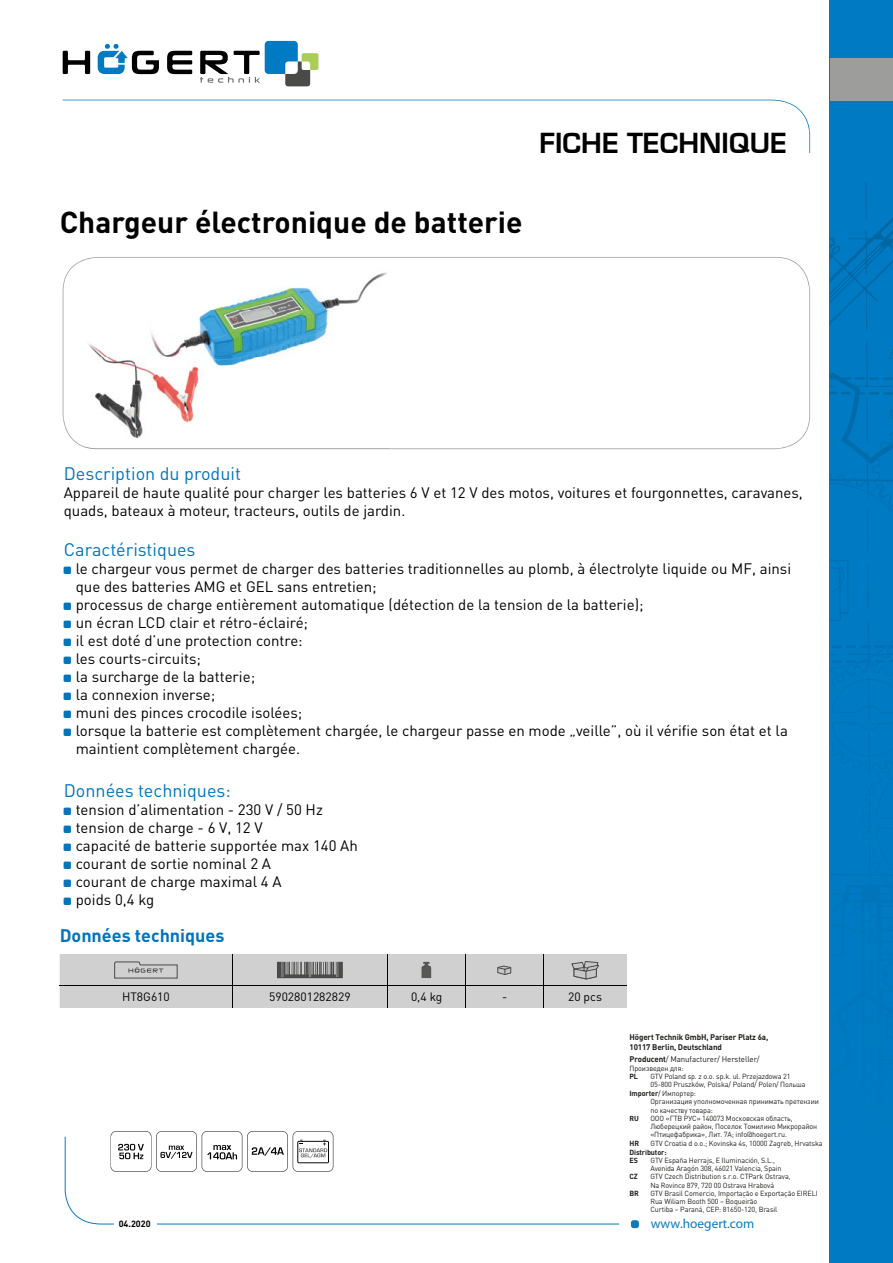
<style>
.page{position:relative;width:893px;height:1263px;background:#fff}
.page>*{position:absolute;margin:0;border:0;box-sizing:border-box;transform-origin:0 0}
.t1{font:700 30px "DIN Pro";color:#000}
.t2{font:700 27px "Euromode";color:#000}
.t3{font:18px "DIN Pro";color:#0074bc}
.t4{font:700 18px "DIN Pro";color:#0074bc}
.t5{font:15px/18px "DIN Pro";color:#000}
.t6{font:13.5px "Myriad Pro";color:#007ac2}
.t7{font:13.35px "Myriad Pro";color:#0b7abf}
.t8{font:12px "DIN Pro";color:#000}
.t9{font:9px/10.8px "DIN Pro";color:#000}
.t10{font:700 9px "DIN Pro";color:#000}
.t11{font:8.85px "DIN Pro";color:#010202}
.t12{font:700 8.1px/9.6px "DIN Pro";letter-spacing:-.015em;color:#201e1b}
.t13{font:8.1px "DIN Pro";letter-spacing:-.015em;color:#201e1b}
.t14{font:7.35px/8.2px "DIN Pro";letter-spacing:-.015em;color:#201e1b}
.t15{font:700 7.35px/8.2px "DIN Pro";letter-spacing:-.015em;color:#201e1b}
.t16{font:700 7.2px "DIN Pro";color:#201e1b}
.s1{font-weight:700}
</style>
<div class="page">
<svg style="left:63px;top:51px;width:27px;height:23px"></svg>
<svg style="left:167px;top:51px;width:25px;height:23px"></svg>
<svg style="left:98px;top:44px;width:61px;height:30px"></svg>
<svg style="left:200px;top:41px;width:118px;height:45px"></svg>
<svg style="left:63px;top:100px;width:747px;height:350px"></svg>
<div style="left:829px;top:0;width:64px;height:1263px;background:#007ac2"></div>
<img style="left:865px;top:183px;width:2px;height:34px">
<img style="left:865px;top:217px;width:28px;height:15px">
<img style="left:867px;top:464px;width:2px;height:179px">
<svg style="left:829px;top:232px;width:64px;height:187px"></svg>
<img style="left:829px;top:373px;width:47px;height:91px">
<img style="left:832px;top:643px;width:57px;height:4px">
<img style="left:830px;top:474px;width:62px;height:32px">
<img style="left:832px;top:679px;width:59px;height:34px">
<img style="left:872px;top:432px;width:21px;height:47px">
<img style="left:830px;top:479px;width:63px;height:2px">
<img style="left:846px;top:645px;width:47px;height:3px">
<div style="left:829px;top:59px;width:64px;height:42px;background:#9d9d9c"></div>
<div style="left:631px;top:1220px;width:8px;height:8px;background:#0b7abf;border-radius:3px"></div>
<svg style="left:64px;top:1135px;width:575px;height:90px"></svg>
<div style="left:114px;top:1217px;width:43px;height:7px;background:#fff"></div>
<div style="left:115px;top:1216px;width:39px;height:15px;background:#fff"></div>
<svg style="left:60px;top:954px;width:566px;height:54px;background:#c4c4c4"></svg>
<img style="left:85px;top:264px;width:304px;height:186px">
<img style="left:85px;top:447px;width:304px;height:2px">
<svg style="left:111px;top:1131px;width:222px;height:41px"></svg>
<h2 class="t2" style="left:539px;top:126px;width:249px">FICHE TECHNIQUE</h2>
<h1 class="t1" style="left:60px;top:201px;width:464px">Chargeur électronique de batterie</h1>
<p class="t3" style="left:64px;top:462px;width:179px">Description du produit</p>
<p class="t5" style="left:64px;top:483px;width:741px">Appareil de haute qualité pour charger les batteries 6 V et 12 V des motos, voitures et fourgonnettes, caravanes, quads, bateaux à moteur, tracteurs, outils de jardin.</p>
<p class="t3" style="left:64px;top:537px;width:133px">Caractéristiques</p>
<p class="t5" style="left:76px;top:559px;width:717px">le chargeur vous permet de charger des batteries traditionnelles au plomb, à électrolyte liquide ou MF, ainsi que des batteries AMG et GEL sans entretien;<br>processus de charge entièrement automatique (détection de la tension de la batterie);<br>un écran LCD clair et rétro-éclairé;<br>il est doté d’une protection contre:<br>les courts-circuits;<br>la surcharge de la batterie;<br>la connexion inverse;<br>muni des pinces crocodile isolées;<br>lorsque la batterie est complètement chargée, le chargeur passe en mode „veille”, où il vérifie son état et la maintient complètement chargée.</p>
<p class="t3" style="left:64px;top:778px;width:169px">Données techniques:</p>
<p class="t5" style="left:76px;top:800px;width:284px">tension d’alimentation - 230 V / 50 Hz tension de charge - 6 V, 12 V<br>capacité de batterie supportée max 140 Ah courant de sortie nominal 2 A<br>courant de charge maximal 4 A<br>poids 0,4 kg</p>
<p class="t4" style="left:60px;top:923px;width:166px">Données techniques</p>
<p class="t8" style="left:122px;top:989px;width:49px">HT8G610</p>
<p class="t8" style="left:269px;top:989px;width:83px">5902801282829</p>
<p class="t8" style="left:411px;top:989px;width:33px">0,4 kg</p>
<p class="t8" style="left:502px;top:989px;width:7px">-</p>
<p class="t8" style="left:568px;top:989px;width:35px">20 pcs</p>
<p class="t12" style="left:629px;top:1032px;width:140px">Högert Technik GmbH, Pariser Platz 6a,<br>10117 Berlin, Deutschland</p>
<p class="t13" style="left:629px;top:1053px;width:132px"><span class="s1">Producent</span>/ Manufacturer/ Hersteller/</p>
<p class="t14" style="left:629px;top:1063px;width:56px">Произведен для:</p>
<p class="t15" style="left:629px;top:1072px;width:10px">PL</p>
<p class="t14" style="left:650px;top:1072px;width:157px">GTV Poland sp. z o.o. sp.k. ul. Przejazdowa 21<br>05-800 Pruszków, Polska/ Poland/ Polen/ Польша</p>
<p class="t14" style="left:650px;top:1089px;width:170px;text-indent:-21px"><span class="s1">Importer</span>/ Импортер:<br>Организация уполномоченная принимать претензии по качеству товара:</p>
<p class="t16" style="left:629px;top:1113px;width:11px">RU</p>
<p class="t14" style="left:650px;top:1114px;width:168px">ООО «ГТВ РУС» 140073 Московская область,<br>Люберецкий район, Поселок Томилино Микрорайон «Птицефабрика», Лит. 7А; info@hoegert.ru.</p>
<p class="t15" style="left:629px;top:1138px;width:11px">HR</p>
<p class="t14" style="left:650px;top:1138px;width:174px">GTV Croatia d o.o.; Kovinska 4s, 10000 Zagreb, Hrvatska</p>
<p class="t15" style="left:629px;top:1147px;width:39px">Distributor:<br>ES</p>
<p class="t14" style="left:650px;top:1156px;width:133px">GTV España Herrajs, E Iluminación, S.L.,<br>Avenida Aragón 308, 46021 Valencia, Spain</p>
<p class="t9" style="left:674px;top:1157px;width:106px">Distribution in Poland GTV ul. Przejazdowa 21<br>05-800 Pruszków, Polska tel. +48 22 444 73 44<br>fax +48 22 444 75 01</p>
<p class="t15" style="left:629px;top:1172px;width:10px">CZ</p>
<p class="t14" style="left:650px;top:1172px;width:142px">GTV Czech Distribution s.r.o. CTPark Ostrava,<br>Na Rovince 879, 720 00 Ostrava Hrabová</p>
<p class="t15" style="left:629px;top:1189px;width:11px">BR</p>
<p class="t14" style="left:650px;top:1189px;width:169px">GTV Brasil Comercio, Importação e Exportação EIRELI<br>Rua Wiliam Booth 500 – Boqueirão<br>Curtiba – Paraná, CEP: 81650-120, Brasil</p>
<p class="t9" style="left:119px;top:1215px;width:32px">05. 017</p>
<p class="t6" style="left:674px;top:1215px;width:107px">www.hoegert.com</p>
<p class="t11" style="left:120px;top:1215px;width:32px">02.2020</p>
<p class="t7" style="left:651px;top:1215px;width:105px">www.hoegert.com</p>
<p class="t10" style="left:119px;top:1217px;width:33px">04.2020</p>
</div>
